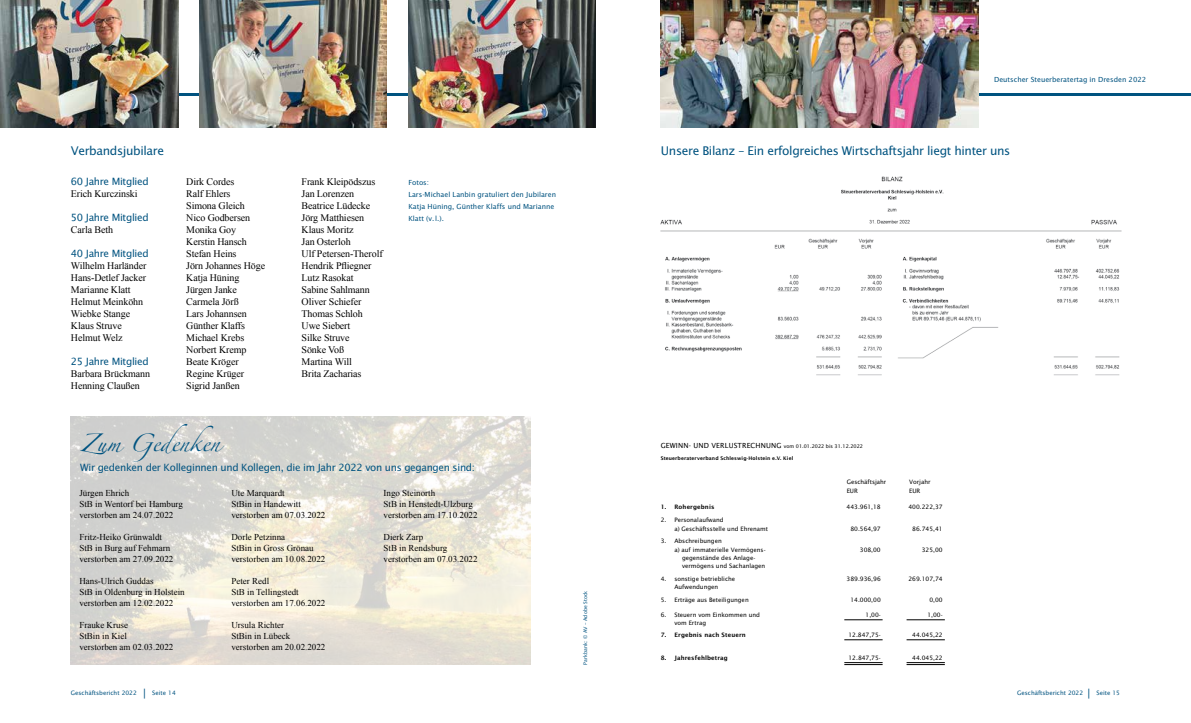
<style>
.page{position:relative;width:1191px;height:723px;background:#fff}
.page>*{position:absolute;margin:0;border:0;box-sizing:border-box;transform-origin:0 0}
.t1{font:16px "Zapfino";color:#005380}
.t2{font:12px "Lucida Sans";letter-spacing:-.03em;color:#005380}
.t3{font:10px/12px "Times New Roman";letter-spacing:-.01em;color:#000}
.t4{font:10px "Lucida Sans";letter-spacing:-.03em;color:#005380}
.t5{font:9px/11px "Times New Roman";color:#000}
.t6{font:7px/12px "Lucida Sans";color:#005380}
.t7{font:6px/8px "Lucida Sans";color:#000}
.t8{font:6px "Lucida Sans";color:#005380}
.t9{font:700 6px "Lucida Sans";letter-spacing:.02em;color:#000}
.t10{font:5px "Lucida Sans";color:#000}
.t11{font:700 5px "Lucida Sans";letter-spacing:.02em;color:#000}
.t12{font:5px "Lucida Sans";color:#005380}
.s1{font-size:7px}
.s2{font-size:10.8px}
</style>
<div class="page">
<img style="left:71px;top:416px;width:459px;height:249px">
<hr style="left:660px;top:94px;width:531px;height:2px;background:#005380">
<hr style="left:0;top:94px;width:530px;height:2px;background:#005380">
<img style="left:200px;top:0;width:187px;height:128px">
<img style="left:408px;top:0;width:187px;height:128px">
<img style="left:0;top:0;width:178px;height:128px">
<img style="left:660px;top:0;width:318px;height:128px">
<img style="left:660px;top:176px;width:462px;height:200px">
<div style="left:1093px;top:161px;width:36px;height:24px;background:#fff"></div>
<hr style="left:844px;top:619px;width:38px;height:1px;background:#000">
<hr style="left:906px;top:619px;width:39px;height:1px;background:#000">
<hr style="left:844px;top:639px;width:38px;height:1px;background:#000">
<hr style="left:906px;top:639px;width:39px;height:1px;background:#000">
<hr style="left:844px;top:662px;width:38px;height:1px;background:#000">
<hr style="left:906px;top:662px;width:39px;height:1px;background:#000">
<hr style="left:844px;top:664px;width:38px;height:1px;background:#000">
<hr style="left:906px;top:664px;width:39px;height:1px;background:#000">
<p class="t2" style="left:71px;top:144px;width:95px">Verbandsjubilare</p>
<p class="t4" style="left:71px;top:175px;width:79px">60 Jahre Mitglied</p>
<p class="t3" style="left:71px;top:187px;width:68px">Erich Kurczinski</p>
<p class="t4" style="left:71px;top:211px;width:79px">50 Jahre Mitglied</p>
<p class="t3" style="left:71px;top:223px;width:44px">Carla Beth</p>
<p class="t4" style="left:71px;top:247px;width:79px">40 Jahre Mitglied</p>
<p class="t3" style="left:71px;top:259px;width:77px">Wilhelm Harländer<br>Hans-Detlef Jacker<br>Marianne Klatt<br>Helmut Meinköhn<br>Wiebke Stange<br>Klaus Struve<br>Helmut Welz</p>
<p class="t4" style="left:71px;top:355px;width:79px">25 Jahre Mitglied</p>
<p class="t3" style="left:71px;top:367px;width:81px">Barbara Brückmann<br>Henning Claußen</p>
<p class="t3" style="left:186px;top:175px;width:80px">Dirk Cordes<br>Ralf Ehlers<br>Simona Gleich<br>Nico Godbersen<br>Monika Goy<br>Kerstin Hansch<br>Stefan Heins<br>Jörn Johannes Höge<br>Katja Hüning<br>Jürgen Janke<br>Carmela Jörß<br>Lars Johannsen<br>Günther Klaffs<br>Michael Krebs<br>Norbert Kremp<br>Beate Kröger<br>Regine Krüger<br>Sigrid Janßen</p>
<p class="t3" style="left:301px;top:175px;width:83px">Frank Kleipödszus<br>Jan Lorenzen<br>Beatrice Lüdecke<br>Jörg Matthiesen<br>Klaus Moritz<br>Jan Osterloh<br>Ulf Petersen-Therolf<br>Hendrik Pfliegner<br>Lutz Rasokat<br>Sabine Sahlmann<br>Oliver Schiefer<br>Thomas Schloh<br>Uwe Siebert<br>Silke Struve<br>Sönke Voß<br>Martina Will<br>Brita Zacharias</p>
<p class="t6" style="left:408px;top:176px;width:149px">Fotos:<br>Lars-Michael Lanbin gratuliert den Jubilaren<br>Katja Hüning, Günther Klaffs und Marianne<br>Klatt (v.l.).</p>
<h1 class="t1" style="left:79px;top:436px;width:142px">Zum Gedenken</h1>
<p class="t4" style="left:80px;top:462px;width:396px">Wir gedenken der Kolleginnen und Kollegen, die im Jahr 2022 von uns gegangen sind:</p>
<p class="t5" style="left:79px;top:487px;width:105px">Jürgen Ehrich<br>StB in Wentorf bei Hamburg verstorben am 24.07.2022</p>
<p class="t5" style="left:79px;top:531px;width:95px">Fritz-Heiko Grünwaldt<br>StB in Burg auf Fehmarn verstorben am 27.09.2022</p>
<p class="t5" style="left:79px;top:575px;width:107px">Hans-Ulrich Guddas<br>StB in Oldenburg in Holstein verstorben am 12.02.2022</p>
<p class="t5" style="left:79px;top:619px;width:95px">Frauke Kruse<br>StBin in Kiel<br>verstorben am 02.03.2022</p>
<p class="t5" style="left:231px;top:487px;width:95px">Ute Marquardt<br>StBin in Handewitt verstorben am 07.03.2022</p>
<p class="t5" style="left:231px;top:531px;width:95px">Dorle Petzinna<br>StBin in Gross Grönau verstorben am 10.08.2022</p>
<p class="t5" style="left:231px;top:575px;width:95px">Peter Redl<br>StB in Tellingstedt verstorben am 17.06.2022</p>
<p class="t5" style="left:231px;top:619px;width:95px">Ursula Richter<br>StBin in Lübeck verstorben am 20.02.2022</p>
<p class="t5" style="left:383px;top:487px;width:95px">Ingo Steinorth<br>StB in Henstedt-Ulzburg verstorben am 17.10.2022</p>
<p class="t5" style="left:383px;top:531px;width:95px">Dierk Zarp<br>StB in Rendsburg verstorben am 07.03.2022</p>
<p class="t12" style="left:582px;top:665px;width:76px;rotate:-90deg">Parkbank: © AV – Adobe Stock</p>
<p class="t6" style="left:994px;top:74px;width:154px">Deutscher Steuerberatertag in Dresden 2022</p>
<p class="t2" style="left:661px;top:144px;width:351px">Unsere Bilanz – Ein erfolgreiches Wirtschaftsjahr liegt hinter uns</p>
<p class="t10" style="left:660px;top:443px;width:204px"><span class="s1">GEWINN- UND VERLUSTRECHNUNG</span> vom 01.01.2022 bis 31.12.2022</p>
<p class="t11" style="left:660px;top:455px;width:134px">Steuerberaterverband Schleswig-Holstein e.V. Kiel</p>
<p class="t7" style="left:846px;top:478px;width:41px">Geschäftsjahr</p>
<p class="t7" style="left:909px;top:478px;width:23px">Vorjahr</p>
<p class="t7" style="left:846px;top:486px;width:13px">EUR</p>
<p class="t7" style="left:909px;top:486px;width:13px">EUR</p>
<p class="t9" style="left:660px;top:504px;width:55px">1. Rohergebnis</p>
<p class="t7" style="left:846px;top:503px;width:36px">443.961,18</p>
<p class="t7" style="left:908px;top:503px;width:36px">400.222,37</p>
<p class="t7" style="left:674px;top:515px;width:95px;line-height:8.7px;text-indent:-14px">2. Personalaufwand<br>a) Geschäftsstelle und Ehrenamt</p>
<p class="t7" style="left:850px;top:524px;width:32px">80.564,97</p>
<p class="t7" style="left:912px;top:524px;width:32px">86.745,41</p>
<p class="t7" style="left:674px;top:537px;width:93px;line-height:8.7px;text-indent:-14px">3. Abschreibungen<br>a) auf immaterielle Vermögens-</p>
<p class="t7" style="left:682px;top:554px;width:85px">gegenstände des Anlage&shy;vermögens und Sachanlagen</p>
<p class="t7" style="left:860px;top:546px;width:22px">308,00</p>
<p class="t7" style="left:921px;top:546px;width:22px">325,00</p>
<p class="t7" style="left:660px;top:575px;width:76px;text-align:center">4. sonstige betriebliche<br>Aufwendungen</p>
<p class="t7" style="left:846px;top:575px;width:36px">389.936,96</p>
<p class="t7" style="left:908px;top:575px;width:36px">269.107,74</p>
<p class="t7" style="left:660px;top:595px;width:89px">5. Erträge aus Beteiligungen</p>
<p class="t7" style="left:850px;top:595px;width:32px">14.000,00</p>
<p class="t7" style="left:929px;top:595px;width:15px">0,00</p>
<p class="t7" style="left:674px;top:610px;width:87px;text-indent:-14px">6. Steuern vom Einkommen und vom Ertrag</p>
<p class="t7" style="left:865px;top:610px;width:17px">1,00-</p>
<p class="t7" style="left:927px;top:610px;width:17px">1,00-</p>
<p class="t9" style="left:661px;top:632px;width:87px">7. Ergebnis nach Steuern</p>
<p class="t7" style="left:848px;top:631px;width:34px">12.847,75-</p>
<p class="t7" style="left:912px;top:631px;width:32px">44.045,22</p>
<p class="t9" style="left:661px;top:654px;width:69px">8. Jahresfehlbetrag</p>
<p class="t7" style="left:848px;top:654px;width:34px">12.847,75-</p>
<p class="t7" style="left:912px;top:654px;width:32px">44.045,22</p>
<p class="t8" style="left:71px;top:690px;width:106px">Geschäftsbericht 2022 <span class="s2">|</span> Seite 14</p>
<p class="t8" style="left:1017px;top:690px;width:104px">Geschäftsbericht 2022 <span class="s2">|</span> Seite 15</p>
</div>
